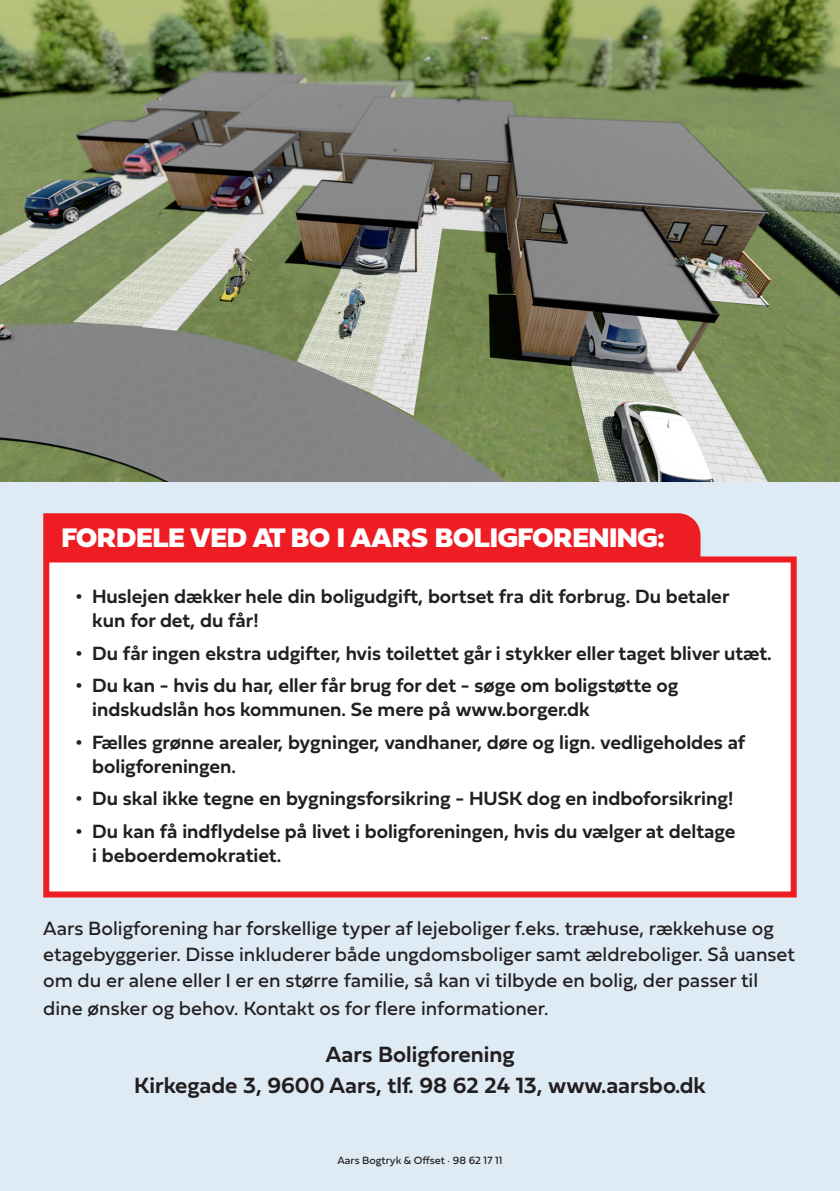
<style>
.page{position:relative;width:840px;height:1191px;background:#fff}
.page>*{position:absolute;margin:0;border:0;box-sizing:border-box;transform-origin:0 0}
.t1{font:900 28px "Fieldwork Hum";color:#fff}
.t2{font:600 23px "Fieldwork Hum";color:#231f20}
.t3{font:600 20px/24px "Fieldwork Hum";color:#231f20}
.t4{font:20px/26px "Fieldwork Hum";color:#231f20}
.t5{font:11px "Fieldwork Hum";color:#231f20}
</style>
<div class="page">
<div style="left:0;top:0;width:839px;height:1191px;background:#deebf5"></div>
<img style="left:0;top:0;width:839px;height:482px">
<div style="left:43px;top:513px;width:657px;height:43px;background:#ee1d23"></div>
<div style="left:43px;top:556px;width:753px;height:341px;background:#fff;border:6px solid #ee1d23"></div>
<p class="t1" style="left:62px;top:512px;width:604px">FORDELE VED AT BO I AARS BOLIGFORENING:</p>
<p class="t3" style="left:92px;top:583px;width:638px;text-indent:-17px">• Huslejen dækker hele din boligudgift, bortset fra dit forbrug. Du betaler kun for det, du får!</p>
<p class="t3" style="left:75px;top:640px;width:697px">• Du får ingen ekstra udgifter, hvis toilettet går i stykker eller taget bliver utæt.</p>
<p class="t3" style="left:92px;top:672px;width:587px;text-indent:-17px">• Du kan - hvis du har, eller får brug for det - søge om boligstøtte og indskudslån hos kommunen. Se mere på www.borger.dk</p>
<p class="t3" style="left:92px;top:729px;width:654px;text-indent:-17px">• Fælles grønne arealer, bygninger, vandhaner, døre og lign. vedligeholdes af boligforeningen.</p>
<p class="t3" style="left:75px;top:785px;width:659px">• Du skal ikke tegne en bygningsforsikring - HUSK dog en indboforsikring!</p>
<p class="t3" style="left:92px;top:818px;width:644px;text-indent:-17px">• Du kan få indflydelse på livet i boligforeningen, hvis du vælger at deltage i beboerdemokratiet.</p>
<p class="t4" style="left:43px;top:915px;width:752px">Aars Boligforening har forskellige typer af lejeboliger f.eks. træhuse, rækkehuse og etagebyggerier. Disse inkluderer både ungdomsboliger samt ældreboliger. Så uanset om du er alene eller I er en større familie, så kan vi tilbyde en bolig, der passer til</p>
<p class="t4" style="left:43px;top:995px;width:506px">dine ønsker og behov. Kontakt os for flere informationer.</p>
<p class="t2" style="left:325px;top:1036px;width:190px">Aars Boligforening</p>
<p class="t2" style="left:134px;top:1067px;width:573px">Kirkegade 3, 9600 Aars, tlf. 98 62 24 13, www.aarsbo.dk</p>
<p class="t5" style="left:337px;top:1151px;width:166px">Aars Bogtryk &amp; Offset · 98 62 17 11</p>
</div>
